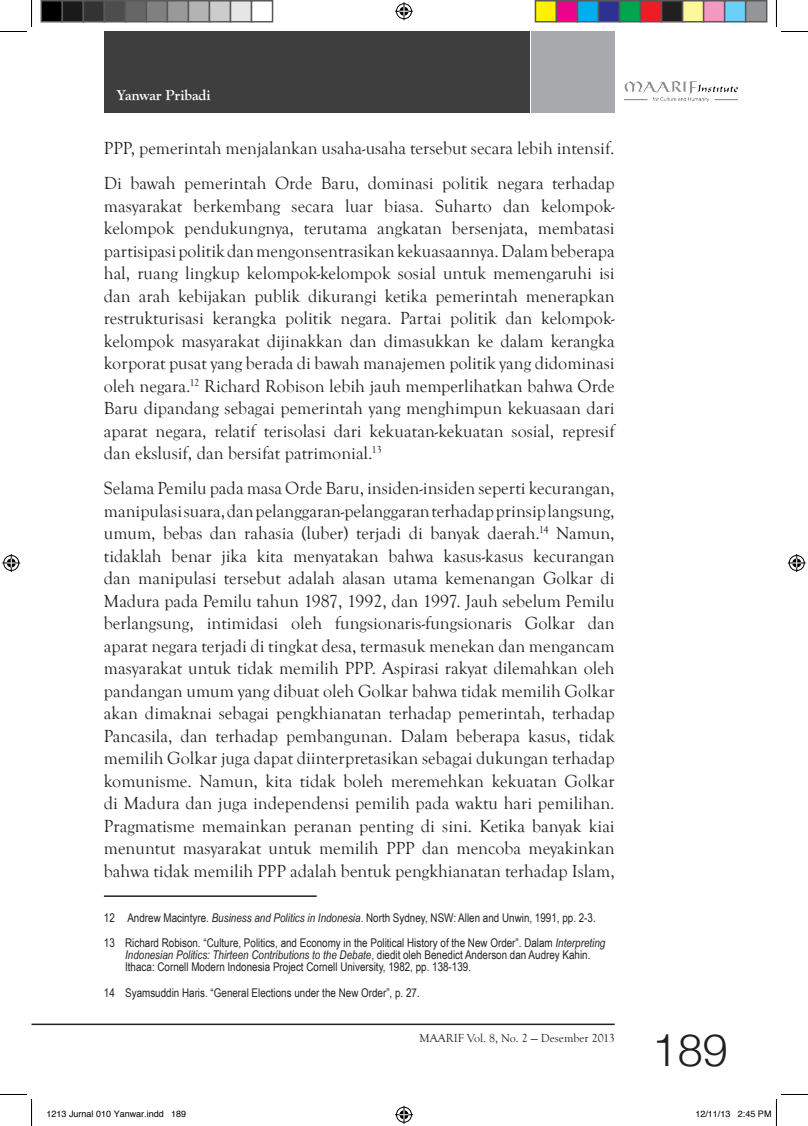
<style>
.page{position:relative;width:808px;height:1126px;background:#fff}
.page>*{position:absolute;margin:0;border:0;box-sizing:border-box;transform-origin:0 0}
.t1{font:300 45px "Helvetica Neue";color:#231f20}
.Text{font:18px/22.5px "Goudy Old Style T";color:#231f20;text-align:justify}
.Footnote_Text{font:18px "Goudy Old Style T";color:#231f20}
.t2{font:700 15px "Goudy Old Style T";color:#fff}
.Footnote_Text-2{font:12px/12px "Arial Narrow";color:#231f20}
.t3{font:12px "Goudy Old Style T";color:#231f20}
.t4{font:9px "Helvetica";color:#000}
.s1{font-style:italic}
</style>
<div class="page">
<div style="left:531px;top:32px;width:83px;height:80px;background:#a8a9ad"></div>
<hr style="left:32px;top:1024px;width:582px;height:1px;background:#231f20">
<div style="left:104px;top:32px;width:425px;height:80px;background:#3e3e3f"></div>
<img style="left:624px;top:82px;width:113px;height:19px">
<hr style="left:104px;top:895px;width:212px;height:2px;background:#231f20">
<svg style="left:0;top:0;width:32px;height:32px"></svg>
<svg style="left:0;top:1094px;width:32px;height:32px"></svg>
<svg style="left:775px;top:0;width:32px;height:32px"></svg>
<svg style="left:395px;top:2px;width:18px;height:18px"></svg>
<svg style="left:395px;top:1106px;width:18px;height:18px"></svg>
<svg style="left:2px;top:554px;width:18px;height:18px"></svg>
<svg style="left:787px;top:554px;width:18px;height:18px"></svg>
<div style="left:41px;top:1px;width:21px;height:21px;background:#000"></div>
<div style="left:40px;top:0;width:23px;height:22px;border:2px solid #595959"></div>
<div style="left:62px;top:1px;width:21px;height:21px;background:#1a1a1a"></div>
<div style="left:62px;top:0;width:22px;height:22px;border:2px solid #595959"></div>
<div style="left:83px;top:1px;width:21px;height:21px;background:#333"></div>
<div style="left:82px;top:0;width:23px;height:22px;border:2px solid #595959"></div>
<div style="left:104px;top:1px;width:21px;height:21px;background:#4d4d4d"></div>
<div style="left:104px;top:0;width:22px;height:22px;border:2px solid #595959"></div>
<div style="left:125px;top:1px;width:21px;height:21px;background:#666"></div>
<div style="left:124px;top:0;width:23px;height:22px;border:2px solid #595959"></div>
<div style="left:146px;top:1px;width:21px;height:21px;background:#808080"></div>
<div style="left:146px;top:0;width:22px;height:22px;border:2px solid #595959"></div>
<div style="left:167px;top:1px;width:21px;height:21px;background:#999"></div>
<div style="left:166px;top:0;width:23px;height:22px;border:2px solid #595959"></div>
<div style="left:188px;top:1px;width:21px;height:21px;background:#b3b3b3"></div>
<div style="left:188px;top:0;width:22px;height:22px;border:2px solid #595959"></div>
<div style="left:209px;top:1px;width:21px;height:21px;background:#ccc"></div>
<div style="left:208px;top:0;width:23px;height:22px;border:2px solid #595959"></div>
<div style="left:230px;top:1px;width:21px;height:21px;background:#e6e6e6"></div>
<div style="left:230px;top:0;width:22px;height:22px;border:2px solid #595959"></div>
<div style="left:250px;top:0;width:23px;height:22px;border:2px solid #595959"></div>
<div style="left:535px;top:1px;width:21px;height:21px;background:#fff101"></div>
<div style="left:534px;top:0;width:23px;height:22px;border:2px solid #595959"></div>
<div style="left:556px;top:1px;width:21px;height:21px;background:#ed028c"></div>
<div style="left:555px;top:0;width:23px;height:22px;border:2px solid #595959"></div>
<div style="left:577px;top:1px;width:21px;height:21px;background:#00aeef"></div>
<div style="left:576px;top:0;width:23px;height:22px;border:2px solid #595959"></div>
<div style="left:598px;top:1px;width:21px;height:21px;background:#2e3092"></div>
<div style="left:597px;top:0;width:23px;height:22px;border:2px solid #595959"></div>
<div style="left:619px;top:1px;width:21px;height:21px;background:#00a54f"></div>
<div style="left:618px;top:0;width:23px;height:22px;border:2px solid #595959"></div>
<div style="left:640px;top:1px;width:21px;height:21px;background:#ee1d23"></div>
<div style="left:639px;top:0;width:23px;height:22px;border:2px solid #595959"></div>
<div style="left:661px;top:1px;width:21px;height:21px;background:#231f20"></div>
<div style="left:660px;top:0;width:23px;height:22px;border:2px solid #595959"></div>
<div style="left:682px;top:1px;width:21px;height:21px;background:#fff79a"></div>
<div style="left:681px;top:0;width:23px;height:22px;border:2px solid #595959"></div>
<div style="left:703px;top:1px;width:21px;height:21px;background:#f499c2"></div>
<div style="left:702px;top:0;width:23px;height:22px;border:2px solid #595959"></div>
<div style="left:724px;top:1px;width:21px;height:21px;background:#6bcff6"></div>
<div style="left:723px;top:0;width:23px;height:22px;border:2px solid #595959"></div>
<div style="left:745px;top:1px;width:21px;height:21px;background:#939598"></div>
<div style="left:744px;top:0;width:23px;height:22px;border:2px solid #595959"></div>
<svg style="left:775px;top:1094px;width:32px;height:32px"></svg>
<p class="t2" style="left:117px;top:87px;width:96px">Yanwar Pribadi</p>
<p class="Footnote_Text" style="left:104px;top:138px;width:512px">PPP, pemerintah menjalankan usaha-usaha tersebut secara lebih intensif.</p>
<p class="Text" style="left:104px;top:172px;width:512px">Di bawah pemerintah Orde Baru, dominasi politik negara terhadap masyarakat berkembang secara luar biasa. Suharto dan kelompok&shy;kelompok pendukungnya, terutama angkatan bersenjata, membatasi partisipasi politik dan mengonsentrasikan kekuasaannya. Dalam beberapa hal, ruang lingkup kelompok-kelompok sosial untuk memengaruhi isi dan arah kebijakan publik dikurangi ketika pemerintah menerapkan restrukturisasi kerangka politik negara. Partai politik dan kelompok&shy;kelompok masyarakat dijinakkan dan dimasukkan ke dalam kerangka korporat pusat yang berada di bawah manajemen politik yang didominasi oleh negara.<sup>12</sup> Richard Robison lebih jauh memperlihatkan bahwa Orde Baru dipandang sebagai pemerintah yang menghimpun kekuasaan dari aparat negara, relatif terisolasi dari kekuatan-kekuatan sosial, represif dan ekslusif, dan bersifat patrimonial.<sup>13</sup></p>
<p class="Text" style="left:104px;top:478px;width:512px">Selama Pemilu pada masa Orde Baru, insiden-insiden seperti kecurangan, manipulasi suara, dan pelanggaran-pelanggaran terhadap prinsip langsung, umum, bebas dan rahasia (luber) terjadi di banyak daerah.<sup>14</sup> Namun, tidaklah benar jika kita menyatakan bahwa kasus-kasus kecurangan dan manipulasi tersebut adalah alasan utama kemenangan Golkar di Madura pada Pemilu tahun 1987, 1992, dan 1997. Jauh sebelum Pemilu berlangsung, intimidasi oleh fungsionaris-fungsionaris Golkar dan aparat negara terjadi di tingkat desa, termasuk menekan dan mengancam masyarakat untuk tidak memilih PPP. Aspirasi rakyat dilemahkan oleh pandangan umum yang dibuat oleh Golkar bahwa tidak memilih Golkar akan dimaknai sebagai pengkhianatan terhadap pemerintah, terhadap Pancasila, dan terhadap pembangunan. Dalam beberapa kasus, tidak memilih Golkar juga dapat diinterpretasikan sebagai dukungan terhadap komunisme. Namun, kita tidak boleh meremehkan kekuatan Golkar di Madura dan juga independensi pemilih pada waktu hari pemilihan.<br>Pragmatisme memainkan peranan penting di sini. Ketika banyak kiai menuntut masyarakat untuk memilih PPP dan mencoba meyakinkan bahwa tidak memilih PPP adalah bentuk pengkhianatan terhadap Islam,</p>
<p class="Footnote_Text-2" style="left:104px;top:911px;width:493px">12 Andrew Macintyre. <span class="s1">Business and Politics in Indonesia</span>. North Sydney, NSW: Allen and Unwin, 1991, pp. 2-3.</p>
<p class="Footnote_Text-2" style="left:125px;top:937px;width:481px;text-indent:-21px">13 Richard Robison. “Culture, Politics, and Economy in the Political History of the New Order”. Dalam <span class="s1">Interpreting<br>Indonesian Politics: Thirteen Contributions to the Debate</span>, diedit oleh Benedict Anderson dan Audrey Kahin.<br>Ithaca: Cornell Modern Indonesia Project Cornell University, 1982, pp. 138-139.</p>
<p class="Footnote_Text-2" style="left:104px;top:986px;width:317px">14 Syamsuddin Haris. “General Elections under the New Order”, p. 27.</p>
<p class="t3" style="left:419px;top:1032px;width:196px">MAARIF Vol. 8, No. 2 — Desember 2013</p>
<h1 class="t1" style="left:652px;top:1013px;width:77px">189</h1>
<p class="t4" style="left:46px;top:1107px;width:141px">1213 Jurnal 010 Yanwar.indd 189</p>
<p class="t4" style="left:695px;top:1107px;width:78px">12/11/13 2:45 PM</p>
</div>
